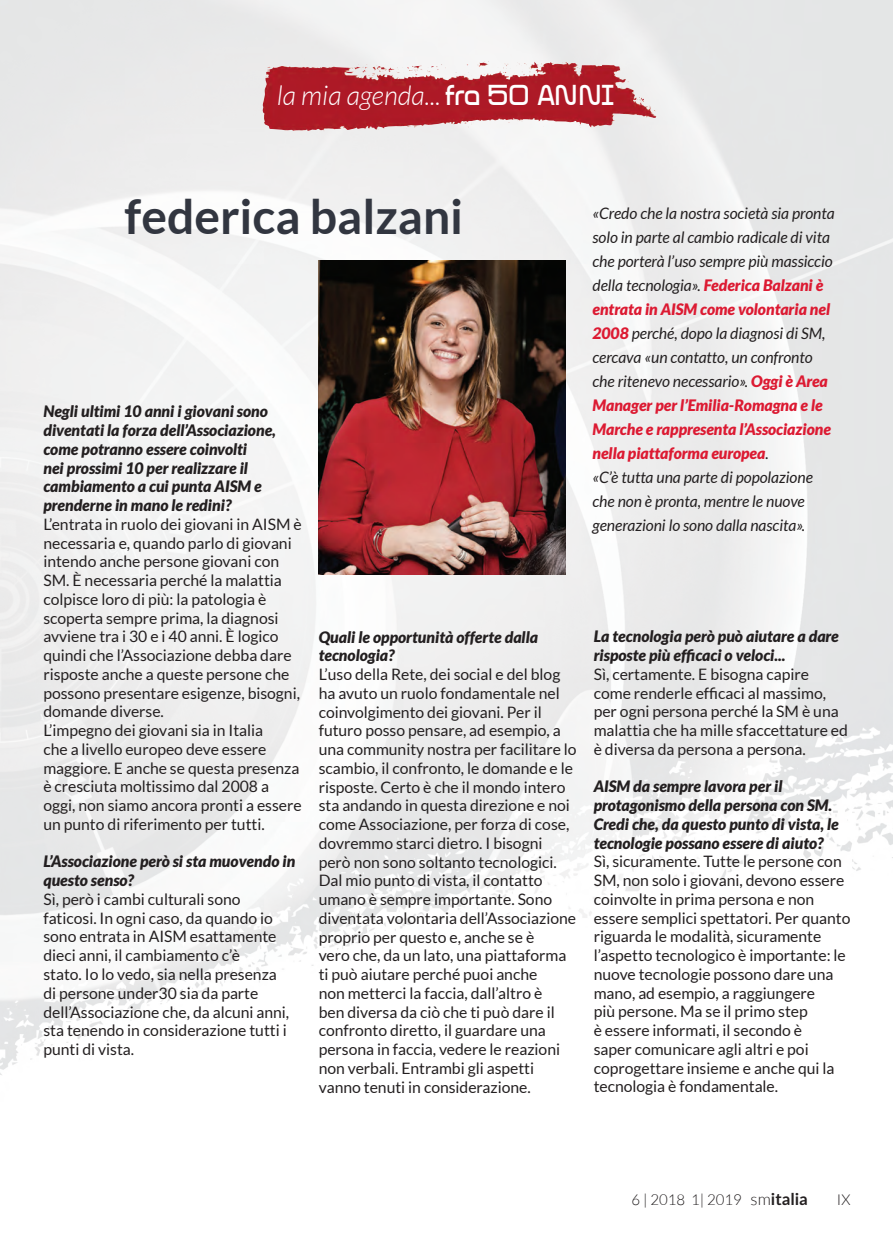
<style>
.page{position:relative;width:893px;height:1255px;background:#fff}
.page>*{position:absolute;margin:0;border:0;box-sizing:border-box;transform-origin:0 0}
.t1{font:700 48px "Lato";color:#323640}
.t2{font:italic 300 27px "Lato";color:#fff}
.t3{font:15.75px/18.8px "Lato";color:#231f20}
.t4{font:italic 900 15.75px/18.8px "Lato";color:#231f20}
.t5{font:italic 15.75px/24px "Lato";letter-spacing:-.005em;color:#231f20}
.t6{font:300 15px "Lato";color:#231f20}
.s1{font-family:"Glitch Slap";font-weight:400;font-style:normal;font-size:30px}
.s2{font-weight:900;color:#dc1a32}
.s3{font-size:16.5px}
.s4{font-weight:700;font-size:16.5px}
</style>
<div class="page">
<img style="left:0;top:0;width:893px;height:1075px">
<img style="left:319px;top:260px;width:246px;height:315px">
<img style="left:416px;top:61px;width:134px;height:19px">
<h2 class="t2" style="left:277px;top:81px;width:341px">la mia agenda... <span class="s1">fra 50 ANNI</span></h2>
<h1 class="t1" style="left:125px;top:189px;width:340px">federica balzani</h1>
<p class="t4" style="left:43px;top:402px;width:234px">Negli ultimi 10 anni i giovani sono diventati la forza dell’Associazione, come potranno essere coinvolti<br>nei prossimi 10 per realizzare il cambiamento a cui punta AISM e prenderne in mano le redini?</p>
<p class="t3" style="left:43px;top:514px;width:260px">L’entrata in ruolo dei giovani in AISM è necessaria e, quando parlo di giovani intendo anche persone giovani con SM. È necessaria perché la malattia colpisce loro di più: la patologia è scoperta sempre prima, la diagnosi avviene tra i 30 e i 40 anni. È logico quindi che l’Associazione debba dare risposte anche a queste persone che possono presentare esigenze, bisogni, domande diverse.<br>L’impegno dei giovani sia in Italia<br>che a livello europeo deve essere maggiore. E anche se questa presenza è cresciuta moltissimo dal 2008 a oggi, non siamo ancora pronti a essere un punto di riferimento per tutti.</p>
<p class="t4" style="left:43px;top:852px;width:253px">L’Associazione però si sta muovendo in questo senso?</p>
<p class="t3" style="left:43px;top:889px;width:247px">Sì, però i cambi culturali sono faticosi. In ogni caso, da quando io sono entrata in AISM esattamente dieci anni, il cambiamento c’è<br>stato. Io lo vedo, sia nella presenza di persone under30 sia da parte dell’Associazione che, da alcuni anni, sta tenendo in considerazione tutti i punti di vista.</p>
<p class="t4" style="left:319px;top:627px;width:221px">Quali le opportunità offerte dalla tecnologia?</p>
<p class="t3" style="left:319px;top:665px;width:259px">L’uso della Rete, dei social e del blog ha avuto un ruolo fondamentale nel coinvolgimento dei giovani. Per il futuro posso pensare, ad esempio, a una community nostra per facilitare lo scambio, il confronto, le domande e le risposte. Certo è che il mondo intero sta andando in questa direzione e noi come Associazione, per forza di cose, dovremmo starci dietro. I bisogni però non sono soltanto tecnologici.<br>Dal mio punto di vista, il contatto umano è sempre importante. Sono diventata volontaria dell’Associazione proprio per questo e, anche se è<br>vero che, da un lato, una piattaforma ti può aiutare perché puoi anche<br>non metterci la faccia, dall’altro è<br>ben diversa da ciò che ti può dare il confronto diretto, il guardare una persona in faccia, vedere le reazioni non verbali. Entrambi gli aspetti vanno tenuti in considerazione.</p>
<p class="t5" style="left:592px;top:202px;width:244px">«Credo che la nostra società sia pronta solo in parte al cambio radicale di vita che porterà l’uso sempre più massiccio della tecnologia». <span class="s2">Federica Balzani è entrata in AISM come volontaria nel 2008</span> perché, dopo la diagnosi di SM, cercava «un contatto, un confronto che ritenevo necessario». <span class="s2">Oggi è Area Manager per l’Emilia-Romagna e le Marche e rappresenta l’Associazione nella piattaforma europea</span>.<br>«C’è tutta una parte di popolazione che non è pronta, mentre le nuove generazioni lo sono dalla nascita».</p>
<p class="t4" style="left:594px;top:627px;width:247px">La tecnologia però può aiutare a dare risposte più efficaci o veloci...</p>
<p class="t3" style="left:594px;top:664px;width:256px">Sì, certamente. E bisogna capire come renderle efficaci al massimo, per ogni persona perché la SM è una malattia che ha mille sfaccettature ed è diversa da persona a persona.</p>
<p class="t4" style="left:594px;top:777px;width:246px">AISM da sempre lavora per il protagonismo della persona con SM.<br>Credi che, da questo punto di vista, le tecnologie possano essere di aiuto?</p>
<p class="t3" style="left:594px;top:852px;width:258px">Sì, sicuramente. Tutte le persone con SM, non solo i giovani, devono essere coinvolte in prima persona e non essere semplici spettatori. Per quanto riguarda le modalità, sicuramente l’aspetto tecnologico è importante: le nuove tecnologie possono dare una mano, ad esempio, a raggiungere<br>più persone. Ma se il primo step<br>è essere informati, il secondo è<br>saper comunicare agli altri e poi coprogettare insieme e anche qui la tecnologia è fondamentale.</p>
<p class="t6" style="left:631px;top:1191px;width:178px">6 | 2018 1| 2019 <span class="s3">sm</span><span class="s4">italia</span></p>
<p class="t6" style="left:837px;top:1191px;width:15px">IX</p>
</div>
